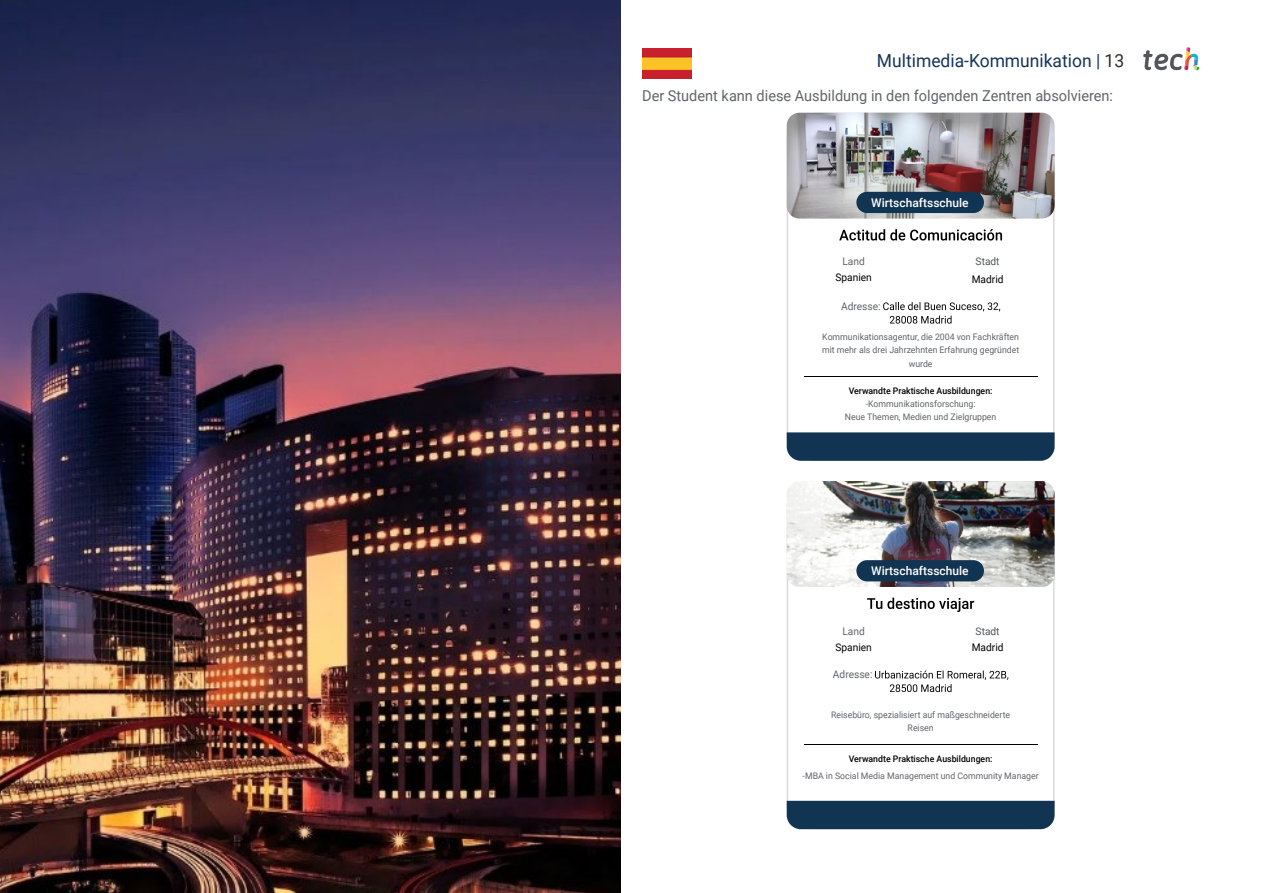
<style>
.page{position:relative;width:1263px;height:893px;background:#fff}
.page>*{position:absolute;margin:0;border:0;box-sizing:border-box;transform-origin:0 0}
.t1{font:18px "Roboto";color:#143459}
.t2{font:15px "Roboto";color:#61646a}
.t3{font:500 12px "Roboto";color:#fff}
.t4{font:10.5px "Roboto";color:#000}
.t5{font:10.5px "Roboto";color:#61646a}
.t6{font:10.5px "Roboto";color:#52555b}
.t7{font:9px/13.5px "Roboto";color:#61646a;text-align:center}
.t8{font:500 9px "Roboto";color:#000}
.s1{color:#312e20}
</style>
<div class="page">
<svg style="left:1143px;top:47px;width:56px;height:24px"></svg>
<img style="left:0;top:0;width:621px;height:893px">
<img style="left:642px;top:49px;width:49px;height:30px">
<svg style="left:786px;top:112px;width:269px;height:339px"></svg>
<img style="left:787px;top:113px;width:267px;height:106px">
<div style="left:856px;top:192px;width:128px;height:21px;background:#113452;border-radius:11px"></div>
<svg style="left:787px;top:432px;width:267px;height:29px;background:#173957"></svg>
<hr style="left:804px;top:376px;width:233px;height:1px;background:#000">
<svg style="left:839px;top:229px;width:163px;height:12px"></svg>
<svg style="left:883px;top:302px;width:117px;height:22px"></svg>
<svg style="left:786px;top:490px;width:269px;height:340px"></svg>
<img style="left:787px;top:481px;width:267px;height:106px">
<div style="left:856px;top:560px;width:128px;height:21px;background:#113452;border-radius:11px"></div>
<div style="left:787px;top:801px;width:267px;height:28px;background:#113452"></div>
<hr style="left:804px;top:745px;width:233px;height:1px;background:#000">
<svg style="left:867px;top:598px;width:107px;height:14px"></svg>
<svg style="left:875px;top:670px;width:133px;height:22px"></svg>
<h1 class="t1" style="left:877px;top:48px;width:249px">Multimedia-Kommunikation | <span class="s1">13</span></h1>
<h2 class="t2" style="left:642px;top:86px;width:472px">Der Student kann diese Ausbildung in den folgenden Zentren absolvieren:</h2>
<h3 class="t3" style="left:871px;top:194px;width:99px">Wirtschaftsschule</h3>
<p class="t5" style="left:842px;top:254px;width:24px">Land</p>
<p class="t4" style="left:835px;top:270px;width:38px">Spanien</p>
<p class="t6" style="left:976px;top:254px;width:25px">Stadt</p>
<p class="t4" style="left:972px;top:272px;width:33px">Madrid</p>
<p class="t5" style="left:841px;top:299px;width:41px">Adresse:</p>
<p class="t7" style="left:822px;top:329px;width:199px">Kommunikationsagentur, die 2004 von Fachkräften mit mehr als drei Jahrzehnten Erfahrung gegründet wurde</p>
<p class="t8" style="left:849px;top:384px;width:145px">Verwandte Praktische Ausbildungen:</p>
<p class="t7" style="left:845px;top:397px;width:153px">-Kommunikationsforschung:<br>Neue Themen, Medien und Zielgruppen</p>
<h3 class="t3" style="left:871px;top:563px;width:99px">Wirtschaftsschule</h3>
<p class="t5" style="left:842px;top:624px;width:24px">Land</p>
<p class="t4" style="left:835px;top:640px;width:38px">Spanien</p>
<p class="t6" style="left:976px;top:624px;width:25px">Stadt</p>
<p class="t4" style="left:972px;top:640px;width:33px">Madrid</p>
<p class="t5" style="left:833px;top:667px;width:41px">Adresse:</p>
<p class="t7" style="left:831px;top:707px;width:181px">Reisebüro, spezialisiert auf maßgeschneiderte<br>Reisen</p>
<p class="t8" style="left:849px;top:753px;width:145px">Verwandte Praktische Ausbildungen:</p>
<p class="t7" style="left:803px;top:768px;width:238px">-MBA in Social Media Management und Community Manager</p>
</div>
